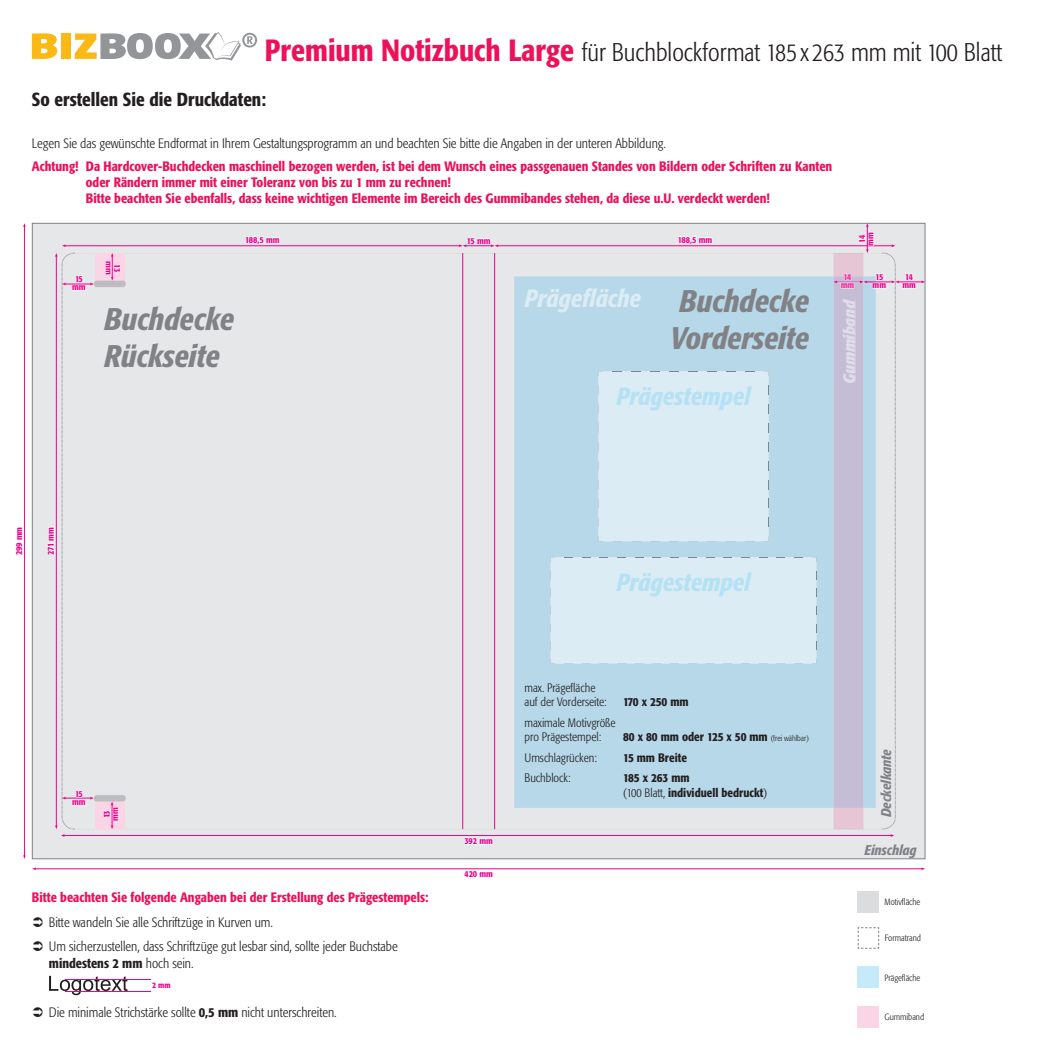
<style>
.page{position:relative;width:1063px;height:1063px;background:#fff}
.page>*{position:absolute;margin:0;border:0;box-sizing:border-box;transform-origin:0 0}
.t1{font:italic 500 condensed 30.9px/37.1px "Formata";color:#808285}
.t2{font:300 condensed 25.35px "Formata";color:#231f20}
.t3{font:italic 500 condensed 24.67px "Formata";color:#b5e1f5}
.t4{font:italic 500 condensed 24.67px "Formata";color:#dbecf4}
.t5{font:500 condensed 18.75px "Formata";color:#231f20}
.t6{font:italic 700 condensed 16.5px "Formata";color:#e0dcea}
.t7{font:italic 500 condensed 14.02px "Formata";color:#808285}
.t8{font:500 condensed 13.5px/16.2px "Formata";color:#ee1059}
.t9{font:300 condensed 13.5px/24.7px "Formata";color:#231f20}
.t10{font:500 condensed 13.5px "Formata";color:#231f20}
.t11{font:300 condensed 12.15px/14.5px "Formata";color:#231f20}
.t12{font:500 condensed 12.15px/14.5px "Formata";color:#231f20}
.t13{font:500 condensed 9px/8.2px "Formata";color:#ed028c;text-align:center}
.t14{font:300 condensed 9px "Formata";color:#231f20}
.t15{font:500 condensed 8.25px "Formata";color:#ed028c}
.s1{font-weight:500;font-size:30.38px;color:#ee1059}
.s2{font-weight:300}
.s3{font-weight:500}
.s4{font-weight:300;font-size:8.1px}
</style>
<div class="page">
<svg style="left:32px;top:33px;width:25px;height:26px"></svg>
<div style="left:61px;top:34px;width:9px;height:25px;background:#fcb814"></div>
<svg style="left:75px;top:32px;width:182px;height:29px"></svg>
<svg style="left:49px;top:976px;width:79px;height:19px"></svg>
<hr style="left:65px;top:979px;width:86px;height:1px;background:#ed028c">
<hr style="left:65px;top:991px;width:86px;height:1px;background:#ed028c">
<div style="left:858px;top:891px;width:21px;height:21px;background:#dbdcde"></div>
<svg style="left:857px;top:927px;width:22px;height:22px"></svg>
<div style="left:858px;top:967px;width:21px;height:21px;background:#c6eafa"></div>
<div style="left:32px;top:223px;width:893px;height:636px;background:#e6e7e9"></div>
<hr style="left:24px;top:226px;width:1px;height:630px;background:#ed028c">
<svg style="left:23px;top:526px;width:1px;height:31px"></svg>
<hr style="left:35px;top:869px;width:887px;height:1px;background:#ed028c">
<svg style="left:463px;top:868px;width:31px;height:2px"></svg>
<div style="left:858px;top:1006px;width:21px;height:21px;background:#fad5e5"></div>
<svg style="left:46px;top:223px;width:879px;height:623px"></svg>
<div style="left:842px;top:299px;width:13px;height:84px;background:#c5bcd5"></div>
<h2 class="t2" style="left:265px;top:37px;width:739px"><span class="s1">Premium Notizbuch Large</span> für Buchblockformat 185 x 263 mm mit 100 Blatt</h2>
<h3 class="t5" style="left:32px;top:88px;width:236px">So erstellen Sie die Druckdaten:</h3>
<p class="t9" style="left:32px;top:131px;width:636px">Legen Sie das gewünschte Endformat in Ihrem Gestaltungsprogramm an und beachten Sie bitte die Angaben in der unteren Abbildung.</p>
<p class="t8" style="left:86px;top:158px;width:748px;text-indent:-54px">Achtung! Da Hardcover-Buchdecken maschinell bezogen werden, ist bei dem Wunsch eines passgenauen Standes von Bildern oder Schriften zu Kanten oder Rändern immer mit einer Toleranz von bis zu 1 mm zu rechnen!<br>Bitte beachten Sie ebenfalls, dass keine wichtigen Elemente im Bereich des Gummibandes stehen, da diese u.U. verdeckt werden!</p>
<p class="t13" style="left:72px;top:275px;width:15px">15 mm</p>
<p class="t13" style="left:113px;top:261px;width:15px;rotate:90deg">mm</p>
<p class="t13" style="left:121px;top:264px;width:9px;rotate:90deg">13</p>
<h1 class="t1" style="left:104px;top:300px;width:131px">Buchdecke<br>Rückseite</h1>
<p class="t13" style="left:245px;top:235px;width:36px">188,5 mm</p>
<p class="t13" style="left:678px;top:235px;width:36px">188,5 mm</p>
<p class="t13" style="left:467px;top:236px;width:25px">15 mm</p>
<h3 class="t4" style="left:525px;top:283px;width:118px">Prägefläche</h3>
<h1 class="t1" style="left:670px;top:282px;width:141px;text-align:center">Buchdecke<br>Vorderseite</h1>
<h3 class="t3" style="left:617px;top:381px;width:135px">Prägestempel</h3>
<p class="t13" style="left:858px;top:246px;width:15px;rotate:-90deg">14 mm</p>
<p class="t13" style="left:841px;top:273px;width:15px">14 mm</p>
<p class="t6" style="left:839px;top:384px;width:86px;rotate:-90deg">Gummiband</p>
<p class="t13" style="left:873px;top:273px;width:15px">15 mm</p>
<p class="t13" style="left:902px;top:273px;width:15px">14 mm</p>
<p class="t13" style="left:15px;top:555px;width:30px;rotate:-90deg">299 mm</p>
<p class="t13" style="left:47px;top:555px;width:29px;rotate:-90deg">271 mm</p>
<p class="t13" style="left:72px;top:790px;width:15px">15 mm</p>
<p class="t13" style="left:103px;top:821px;width:15px;rotate:-90deg">13 mm</p>
<p class="t8" style="left:32px;top:889px;width:398px">Bitte beachten Sie folgende Angaben bei der Erstellung des Prägestempels:</p>
<p class="t9" style="left:49px;top:910px;width:350px">Bitte wandeln Sie alle Schriftzüge in Kurven um.<br>Um sicherzustellen, dass Schriftzüge gut lesbar sind, sollte jeder Buchstabe</p>
<p class="t10" style="left:49px;top:955px;width:146px">mindestens 2 mm <span class="s2">hoch sein.</span></p>
<p class="t9" style="left:49px;top:1000px;width:289px">Die minimale Strichstärke sollte <span class="s3">0,5 mm</span> nicht unterschreiten.</p>
<p class="t15" style="left:152px;top:980px;width:20px">2 mm</p>
<h3 class="t3" style="left:617px;top:567px;width:135px">Prägestempel</h3>
<p class="t13" style="left:464px;top:837px;width:30px">392 mm</p>
<p class="t13" style="left:464px;top:870px;width:30px">420 mm</p>
<p class="t11" style="left:525px;top:680px;width:84px">max. Prägefläche auf der Vorderseite:</p>
<p class="t11" style="left:525px;top:715px;width:92px">maximale Motivgröße pro Prägestempel:</p>
<p class="t12" style="left:623px;top:695px;width:67px">170 x 250 mm</p>
<p class="t12" style="left:623px;top:730px;width:187px">80 x 80 mm oder 125 x 50 mm <span class="s4">(frei wählbar)</span></p>
<p class="t11" style="left:525px;top:750px;width:74px">Umschlagrücken:</p>
<p class="t12" style="left:623px;top:750px;width:65px">15 mm Breite</p>
<p class="t11" style="left:525px;top:771px;width:48px">Buchblock:</p>
<p class="t12" style="left:623px;top:770px;width:146px">185 x 263 mm<br><span class="s2">(100 Blatt,</span> individuell bedruckt<span class="s2">)</span></p>
<p class="t7" style="left:878px;top:817px;width:69px;rotate:-90deg">Deckelkante</p>
<p class="t7" style="left:865px;top:842px;width:54px">Einschlag</p>
<p class="t14" style="left:885px;top:897px;width:37px">Motivfläche</p>
<p class="t14" style="left:885px;top:933px;width:38px">Formatrand</p>
<p class="t14" style="left:885px;top:972px;width:37px">Prägefläche</p>
<p class="t14" style="left:885px;top:1012px;width:41px">Gummiband</p>
</div>
